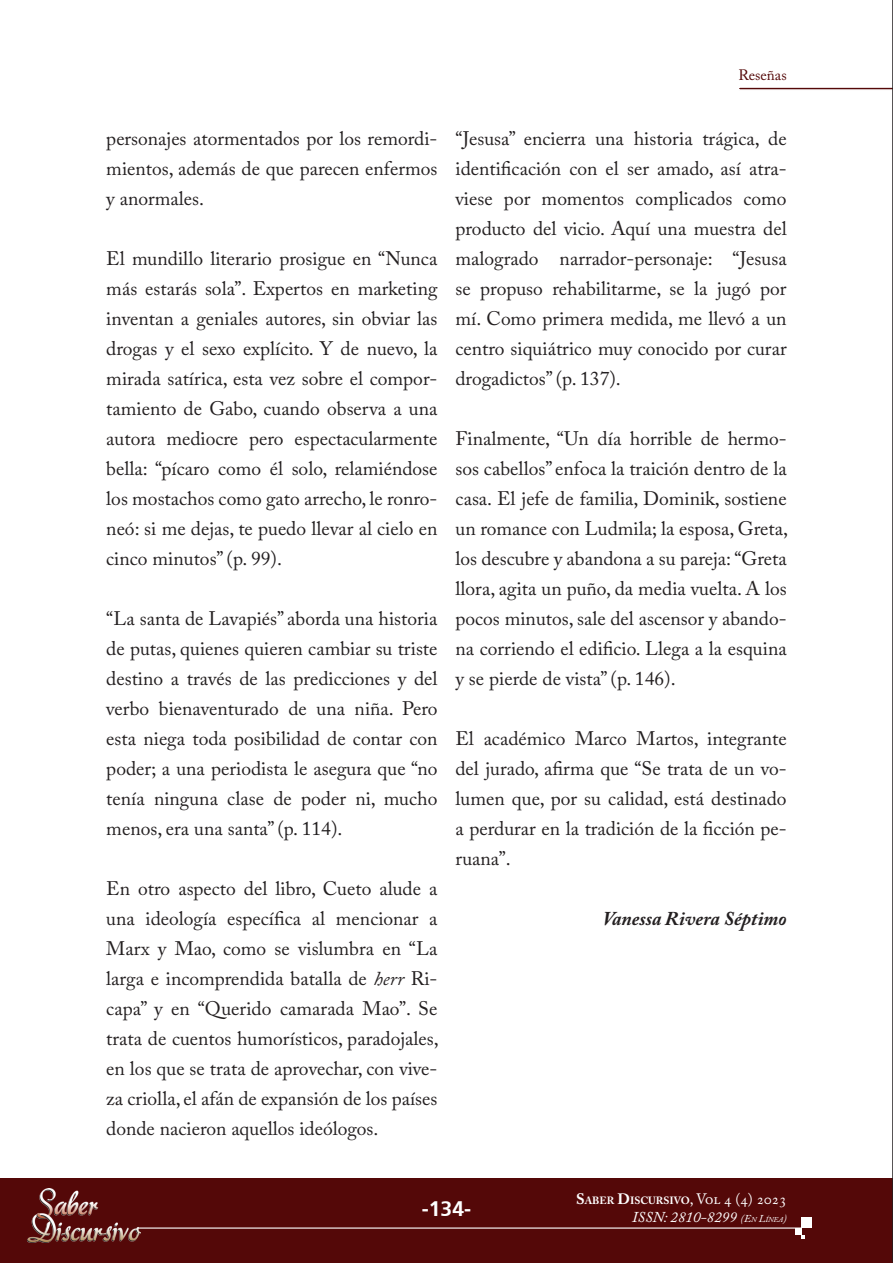
<style>
.page{position:relative;width:893px;height:1263px;background:#fff}
.page>*{position:absolute;margin:0;border:0;box-sizing:border-box;transform-origin:0 0}
.t1{font:700 21px "Frutiger SBIN Bdv 1";color:#fff}
.Texto_General{font:19.5px/30px "Adobe Caslon Pro";color:#231f20;text-align:justify}
.Texto_General-2{font:italic 700 19.5px "Adobe Caslon Pro";color:#231f20}
.t2{font:italic 15px "Adobe Caslon Pro";color:#fff}
.t3{font:15px "Adobe Caslon Pro";color:#540808}
.t4{font:700 10.5px "Adobe Caslon Pro";color:#fff}
.s1{font-style:italic}
.s2{font-size:15px}
.s3{font-weight:400;font-size:15px}
.s4{font-size:10.5px}
.s5{font-size:7.35px}
</style>
<div class="page">
<div style="left:0;top:1179px;width:893px;height:84px;background:#540808"></div>
<hr style="left:138px;top:1227px;width:664px;height:1px;background:#fff">
<img style="left:27px;top:1189px;width:114px;height:54px">
<svg style="left:738px;top:0;width:155px;height:1262px"></svg>
<p class="t3" style="left:738px;top:66px;width:50px">Reseñas</p>
<p class="Texto_General" style="left:106px;top:124px;width:333px">personajes atormentados por los remordi&shy;mientos, además de que parecen enfermos y anormales.</p>
<p class="Texto_General" style="left:106px;top:244px;width:333px">El mundillo literario prosigue en “Nunca más estarás sola”. Expertos en marketing inventan a geniales autores, sin obviar las drogas y el sexo explícito. Y de nuevo, la mirada satírica, esta vez sobre el compor&shy;tamiento de Gabo, cuando observa a una autora mediocre pero espectacularmente bella: “pícaro como él solo, relamiéndose los mostachos como gato arrecho, le ronro&shy;neó: si me dejas, te puedo llevar al cielo en cinco minutos” (p. 99).</p>
<p class="Texto_General" style="left:106px;top:604px;width:333px">“La santa de Lavapiés” aborda una historia de putas, quienes quieren cambiar su triste destino a través de las predicciones y del verbo bienaventurado de una niña. Pero esta niega toda posibilidad de contar con poder; a una periodista le asegura que “no tenía ninguna clase de poder ni, mucho menos, era una santa” (p. 114).</p>
<p class="Texto_General" style="left:106px;top:874px;width:334px">En otro aspecto del libro, Cueto alude a una ideología específica al mencionar a Marx y Mao, como se vislumbra en “La larga e incomprendida batalla de <span class="s1">herr</span> Ri&shy;capa” y en “Querido camarada Mao”. Se trata de cuentos humorísticos, paradojales, en los que se trata de aprovechar, con vive&shy;za criolla, el afán de expansión de los países donde nacieron aquellos ideólogos.</p>
<p class="Texto_General" style="left:455px;top:124px;width:333px">“Jesusa” encierra una historia trágica, de identificación con el ser amado, así atra&shy;viese por momentos complicados como producto del vicio. Aquí una muestra del malogrado narrador-personaje: “Jesusa se propuso rehabilitarme, se la jugó por mí. Como primera medida, me llevó a un centro siquiátrico muy conocido por curar drogadictos” (p. 137).</p>
<p class="Texto_General" style="left:455px;top:424px;width:334px">Finalmente, “Un día horrible de hermo&shy;sos cabellos” enfoca la traición dentro de la casa. El jefe de familia, Dominik, sostiene un romance con Ludmila; la esposa, Greta, los descubre y abandona a su pareja: “Greta llora, agita un puño, da media vuelta. A los pocos minutos, sale del ascensor y abando&shy;na corriendo el edificio. Llega a la esquina y se pierde de vista” (p. 146).</p>
<p class="Texto_General" style="left:455px;top:724px;width:333px">El académico Marco Martos, integrante del jurado, afirma que “Se trata de un vo&shy;lumen que, por su calidad, está destinado a perdurar en la tradición de la ficción pe&shy;ruana”.</p>
<p class="Texto_General-2" style="left:603px;top:907px;width:185px">Vanessa Rivera Séptimo</p>
<p class="t1" style="left:422px;top:1196px;width:51px">-134-</p>
<p class="t4" style="left:576px;top:1194px;width:212px"><span class="s2">S</span>ABER <span class="s2">D</span>ISCURSIVO<span class="s3">, Vol 4 (4) 2023</span></p>
<p class="t2" style="left:632px;top:1208px;width:156px">ISSN: 2810-8299 <span class="s4">(E</span><span class="s5">N</span> <span class="s4">L</span><span class="s5">ÍNEA</span><span class="s4">)</span></p>
</div>
